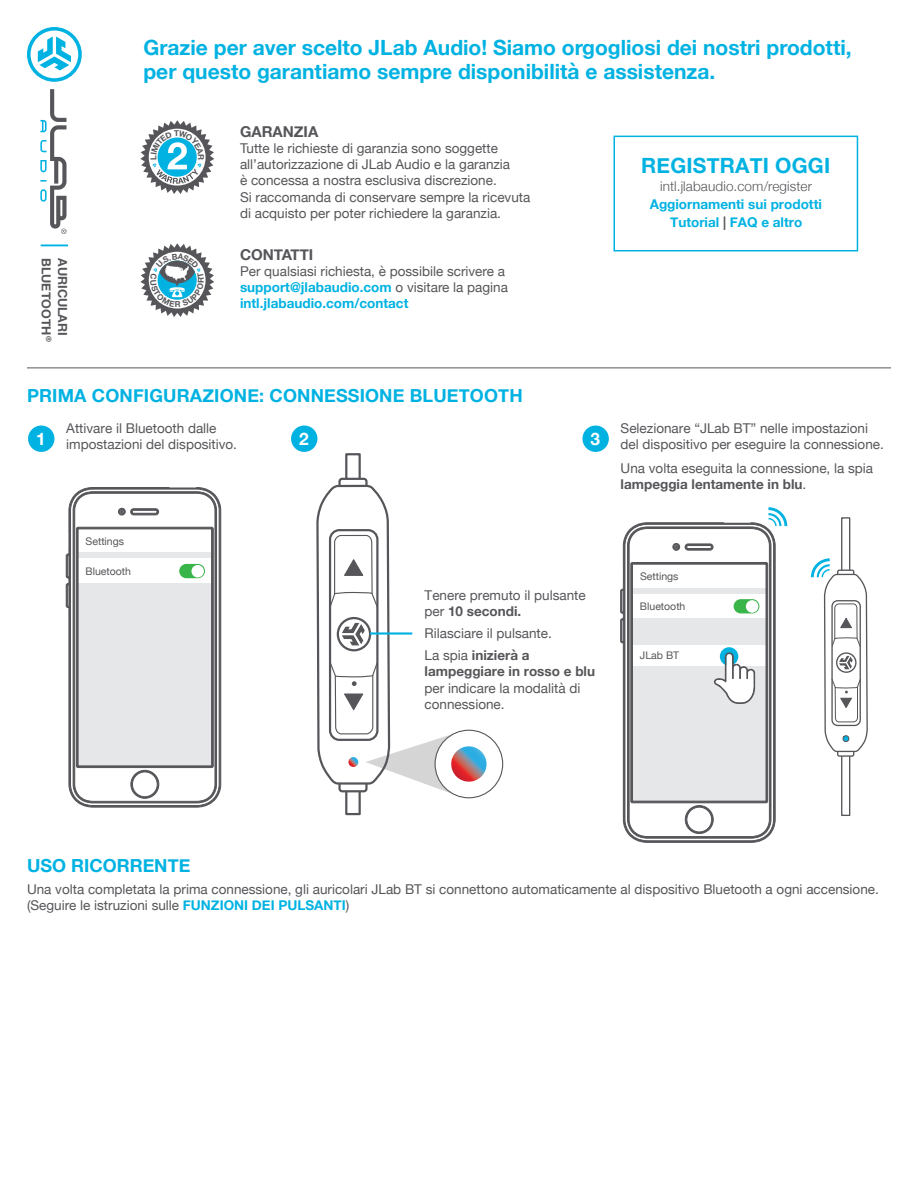
<style>
.page{position:relative;width:918px;height:1188px;background:#fff}
.page>*{position:absolute;margin:0;border:0;box-sizing:border-box;transform-origin:0 0}
.t1{font:700 21px/24px "Helvetica Neue";color:#00b2e2}
.t2{font:700 18px "Helvetica Neue";letter-spacing:.01em;color:#00b2e2}
.t3{font:700 17.25px "Helvetica Neue";color:#fff}
.t4{font:700 15px "Helvetica Neue";color:#56565a}
.t5{font:13.5px/16.2px "Helvetica Neue";color:#56565a}
.t6{font:700 13.5px/18px "Helvetica Neue";color:#00b2e2;text-align:center}
.t7{font:300 13.5px "Helvetica Neue";letter-spacing:.01em;color:#56565a}
.t8{font:700 13.5px "Helvetica Neue";color:#56565a}
.t9{font:700 12.45px "Helvetica Neue";color:#56565a}
.t10{font:10.5px "Helvetica Neue";color:#56565a}
.t11{font:700 7.35px "Helvetica Neue";color:#56565a}
.s1{font-weight:700;color:#00b2e2}
.s2{color:#56565a}
.s3{font-weight:700}
</style>
<div class="page">
<hr style="left:41px;top:244px;width:27px;height:2px;background:#00b2e2">
<svg style="left:27px;top:27px;width:55px;height:55px"></svg>
<svg style="left:40px;top:89px;width:27px;height:145px"></svg>
<hr style="left:27px;top:368px;width:864px;height:1px;background:#56565a">
<svg style="left:620px;top:523px;width:155px;height:320px"></svg>
<svg style="left:673px;top:543px;width:40px;height:7px"></svg>
<svg style="left:766px;top:507px;width:22px;height:22px"></svg>
<svg style="left:631px;top:562px;width:137px;height:272px"></svg>
<div style="left:582px;top:426px;width:27px;height:26px;background:#00b2e2;border-radius:50%"></div>
<div style="left:291px;top:426px;width:26px;height:26px;background:#00b2e2;border-radius:50%"></div>
<svg style="left:66px;top:487px;width:155px;height:320px"></svg>
<svg style="left:118px;top:508px;width:41px;height:7px"></svg>
<svg style="left:76px;top:527px;width:137px;height:272px"></svg>
<div style="left:179px;top:564px;width:26px;height:14px;background:#39b54a;border-radius:7px"></div>
<div style="left:191px;top:565px;width:13px;height:12px;background:#fff;border-radius:50%"></div>
<div style="left:28px;top:426px;width:26px;height:26px;background:#00b2e2;border-radius:50%"></div>
<div style="left:345px;top:453px;width:16px;height:362px;border:2px solid #56565a"></div>
<svg style="left:316px;top:483px;width:172px;height:311px"></svg>
<hr style="left:370px;top:632px;width:42px;height:3px;background:#00b2e2">
<div style="left:841px;top:517px;width:9px;height:299px;border:1px solid #56565a"></div>
<svg style="left:810px;top:557px;width:58px;height:196px"></svg>
<div style="left:613px;top:136px;width:245px;height:115px;border:2px solid #00b2e2"></div>
<svg style="left:140px;top:243px;width:74px;height:74px"></svg>
<svg style="left:140px;top:120px;width:74px;height:74px"></svg>
<p class="t9" style="left:56px;top:258px;width:79px;rotate:90deg">BLUETOOTH</p>
<p class="t9" style="left:72px;top:258px;width:79px;rotate:90deg">AURICULARI</p>
<p class="t11" style="left:54px;top:336px;width:7px;rotate:90deg">®</p>
<h1 class="t1" style="left:143px;top:36px;width:710px">Grazie per aver scelto JLab Audio! Siamo orgogliosi dei nostri prodotti, per questo garantiamo sempre disponibilità e assistenza.</h1>
<p class="t4" style="left:240px;top:120px;width:80px">GARANZIA</p>
<p class="t5" style="left:240px;top:141px;width:292px">Tutte le richieste di garanzia sono soggette all’autorizzazione di JLab Audio e la garanzia<br>è concessa a nostra esclusiva discrezione.<br>Si raccomanda di conservare sempre la ricevuta di acquisto per poter richiedere la garanzia.</p>
<p class="t4" style="left:240px;top:243px;width:75px">CONTATTI</p>
<p class="t5" style="left:240px;top:264px;width:270px">Per qualsiasi richiesta, è possibile scrivere a <span class="s1">support@jlabaudio.com</span> o visitare la pagina <span class="s1">intl.jlabaudio.com/contact</span></p>
<h1 class="t1" style="left:641px;top:154px;width:191px">REGISTRATI OGGI</h1>
<p class="t7" style="left:660px;top:176px;width:153px">intl.jlabaudio.com/register</p>
<p class="t6" style="left:650px;top:196px;width:174px">Aggiornamenti sui prodotti<br>Tutorial <span class="s2">|</span> FAQ e altro</p>
<h2 class="t2" style="left:27px;top:381px;width:497px">PRIMA CONFIGURAZIONE: CONNESSIONE BLUETOOTH</h2>
<p class="t3" style="left:36px;top:425px;width:11px">1</p>
<p class="t5" style="left:66px;top:421px;width:172px">Attivare il Bluetooth dalle impostazioni del dispositivo.</p>
<p class="t10" style="left:86px;top:534px;width:40px">Settings</p>
<p class="t10" style="left:86px;top:563px;width:47px">Bluetooth</p>
<p class="t3" style="left:299px;top:425px;width:11px">2</p>
<p class="t3" style="left:590px;top:425px;width:11px">3</p>
<p class="t5" style="left:425px;top:588px;width:163px">Tenere premuto il pulsante per <span class="s3">10 secondi.</span></p>
<p class="t5" style="left:425px;top:623px;width:129px;line-height:22.2px">Rilasciare il pulsante.<br>La spia <span class="s3">inizierà a</span></p>
<p class="t8" style="left:425px;top:661px;width:172px">lampeggiare in rosso e blu</p>
<p class="t5" style="left:425px;top:681px;width:157px">per indicare la modalità di connessione.</p>
<p class="t5" style="left:621px;top:421px;width:265px">Selezionare “JLab BT” nelle impostazioni del dispositivo per eseguire la connessione.</p>
<p class="t5" style="left:621px;top:461px;width:254px">Una volta eseguita la connessione, la spia <span class="s3">lampeggia lentamente in blu</span>.</p>
<p class="t10" style="left:640px;top:569px;width:40px">Settings</p>
<p class="t10" style="left:640px;top:599px;width:47px">Bluetooth</p>
<p class="t10" style="left:640px;top:648px;width:41px">JLab BT</p>
<h2 class="t2" style="left:27px;top:851px;width:165px">USO RICORRENTE</h2>
<p class="t5" style="left:27px;top:882px;width:853px">Una volta completata la prima connessione, gli auricolari JLab BT si connettono automaticamente al dispositivo Bluetooth a ogni accensione. (Seguire le istruzioni sulle <span class="s1">FUNZIONI DEI PULSANTI</span>)</p>
</div>
